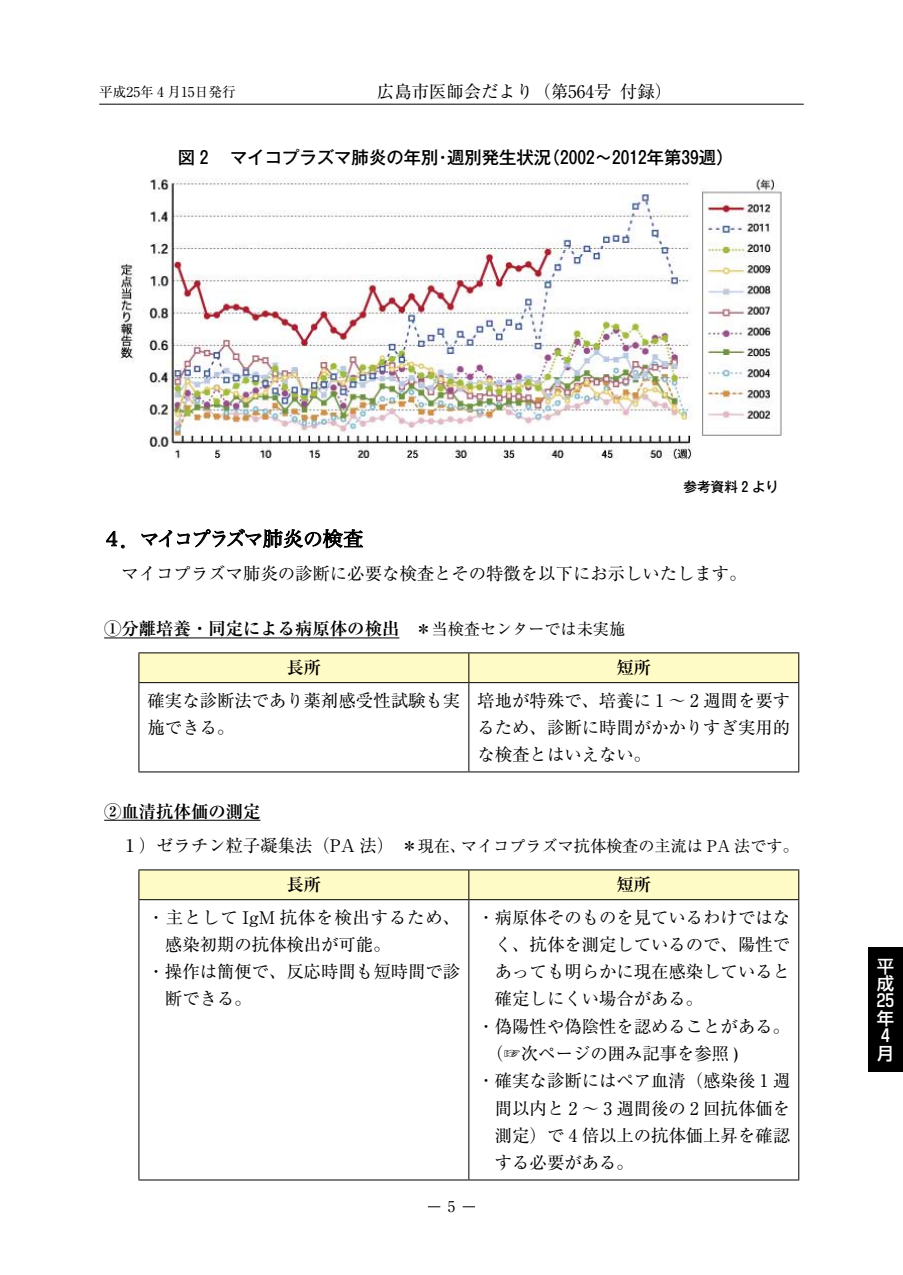
<style>
.page{position:relative;width:903px;height:1275px;background:#fff}
.page>*{position:absolute;margin:0;border:0;box-sizing:border-box;transform-origin:0 0}
.t1{font:19.78px "Hira Min Pro W3";letter-spacing:-.075em;color:#000}
.t2{font:17.32px/27.3px "Ryumin Pro";color:#000}
.t3{font:700 17.32px "Ryumin Pro";color:#000}
.t4{font:500 17.32px "Gothic MB101 Pro";color:#000}
.t5{font:17.32px "Ryumin Pro";letter-spacing:.05em;color:#000}
.t6{font:500 17.32px/17.3px "Shin Go Pro";color:#fff}
.t7{font:16.1px "Ryumin Pro";color:#000}
.t8{font:14.88px "Ryumin Pro";color:#000}
.t9{font:13.65px "Ryumin Pro";color:#000}
.t10{font:500 13.65px "Gothic MB101 Pro";color:#000}
.s1{font-weight:400;font-size:16.1px}
.s2{font-size:17.32px}
</style>
<div class="page">
<div style="left:868px;top:947px;width:35px;height:124px;background:#000"></div>
<hr style="left:99px;top:104px;width:705px;height:1px;background:#000">
<svg style="left:106px;top:530px;width:19px;height:18px"></svg>
<svg style="left:141px;top:528px;width:223px;height:21px"></svg>
<hr style="left:104px;top:637px;width:295px;height:1px;background:#000">
<hr style="left:104px;top:820px;width:156px;height:1px;background:#000">
<img style="left:119px;top:177px;width:663px;height:283px">
<div style="left:139px;top:653px;width:330px;height:30px;background:#fffbc7"></div>
<div style="left:469px;top:653px;width:330px;height:30px;background:#fffbc7"></div>
<hr style="left:138px;top:652px;width:331px;height:1px;background:#000">
<svg style="left:138px;top:653px;width:1px;height:29px"></svg>
<hr style="left:798px;top:683px;width:1px;height:88px;background:#000">
<hr style="left:469px;top:771px;width:330px;height:1px;background:#000">
<svg style="left:468px;top:653px;width:1px;height:29px"></svg>
<hr style="left:469px;top:652px;width:330px;height:1px;background:#000">
<svg style="left:798px;top:653px;width:1px;height:29px"></svg>
<hr style="left:469px;top:682px;width:330px;height:1px;background:#000">
<hr style="left:138px;top:683px;width:1px;height:88px;background:#000">
<hr style="left:138px;top:682px;width:331px;height:1px;background:#000">
<hr style="left:468px;top:683px;width:1px;height:88px;background:#000">
<hr style="left:138px;top:771px;width:331px;height:1px;background:#000">
<div style="left:139px;top:870px;width:330px;height:30px;background:#fffbc7"></div>
<div style="left:469px;top:870px;width:330px;height:30px;background:#fffbc7"></div>
<hr style="left:138px;top:869px;width:331px;height:1px;background:#000">
<svg style="left:138px;top:870px;width:1px;height:29px"></svg>
<hr style="left:798px;top:900px;width:1px;height:279px;background:#000">
<hr style="left:469px;top:1179px;width:330px;height:1px;background:#000">
<svg style="left:468px;top:870px;width:1px;height:29px"></svg>
<hr style="left:469px;top:869px;width:330px;height:1px;background:#000">
<svg style="left:798px;top:870px;width:1px;height:29px"></svg>
<hr style="left:469px;top:899px;width:330px;height:1px;background:#000">
<hr style="left:138px;top:900px;width:1px;height:279px;background:#000">
<hr style="left:138px;top:899px;width:331px;height:1px;background:#000">
<hr style="left:468px;top:900px;width:1px;height:279px;background:#000">
<hr style="left:138px;top:1179px;width:331px;height:1px;background:#000">
<svg style="left:428px;top:1206px;width:12px;height:1px"></svg>
<svg style="left:463px;top:1206px;width:12px;height:1px"></svg>
<p class="t9" style="left:99px;top:81px;width:138px">平成25年₄月15日発行</p>
<p class="t2" style="left:377px;top:77px;width:297px">広島市医師会だより（第564号 付録）</p>
<p class="t4" style="left:178px;top:143px;width:557px">図₂　マイコプラズマ肺炎の年別・週別発生状況（2002～2012年第39週）</p>
<p class="t10" style="left:683px;top:476px;width:97px">参考資料₂より</p>
<p class="t1" style="left:102px;top:522px;width:263px">４．マイコプラズマ肺炎の検査</p>
<p class="t2" style="left:104px;top:559px;width:644px">　マイコプラズマ肺炎の診断に必要な検査とその特徴を以下にお示しいたします。</p>
<p class="t3" style="left:104px;top:615px;width:522px">①分離培養・同定による病原体の検出 <span class="s1">＊当検査センターでは未実施</span></p>
<p class="t3" style="left:286px;top:654px;width:36px">長所</p>
<p class="t3" style="left:616px;top:654px;width:36px">短所</p>
<p class="t2" style="left:148px;top:685px;width:314px">確実な診断法であり薬剤感受性試験も実施できる。</p>
<p class="t2" style="left:477px;top:685px;width:314px;text-align:justify">培地が特殊で、培養に₁～₂週間を要するため、診断に時間がかかりすぎ実用的な検査とはいえない。</p>
<p class="t3" style="left:104px;top:797px;width:158px">②血清抗体価の測定</p>
<p class="t7" style="left:104px;top:833px;width:696px"><span class="s2">　１）ゼラチン粒子凝集法（PA 法）</span>＊現在、マイコプラズマ抗体検査の主流は PA 法です。</p>
<p class="t3" style="left:286px;top:871px;width:36px">長所</p>
<p class="t3" style="left:616px;top:871px;width:36px">短所</p>
<p class="t5" style="left:148px;top:903px;width:314px">・主として IgM 抗体を検出するため、</p>
<p class="t2" style="left:165px;top:930px;width:227px">感染初期の抗体検出が可能。</p>
<p class="t2" style="left:148px;top:957px;width:314px">・操作は簡便で、反応時間も短時間で診</p>
<p class="t2" style="left:165px;top:984px;width:88px">断できる。</p>
<p class="t2" style="left:477px;top:902px;width:314px">・病原体そのものを見ているわけではな</p>
<p class="t2" style="left:495px;top:930px;width:297px">く、抗体を測定しているので、陽性で</p>
<p class="t2" style="left:495px;top:957px;width:297px">あっても明らかに現在感染していると</p>
<p class="t2" style="left:495px;top:984px;width:210px">確定しにくい場合がある。</p>
<p class="t2" style="left:477px;top:1011px;width:314px">・偽陽性や偽陰性を認めることがある。</p>
<p class="t2" style="left:477px;top:1039px;width:262px">　（☞次ページの囲み記事を参照 )</p>
<p class="t2" style="left:477px;top:1066px;width:314px">・確実な診断にはペア血清（感染後₁週</p>
<p class="t2" style="left:495px;top:1093px;width:297px">間以内と₂～₃週間後の₂回抗体価を</p>
<p class="t2" style="left:495px;top:1120px;width:297px">測定）で₄倍以上の抗体価上昇を確認</p>
<p class="t2" style="left:495px;top:1148px;width:140px">する必要がある。</p>
<p class="t8" style="left:448px;top:1195px;width:9px">5</p>
<p class="t6" style="left:877px;top:955px;width:19px">平成<br>25年<br>4月</p>
</div>
